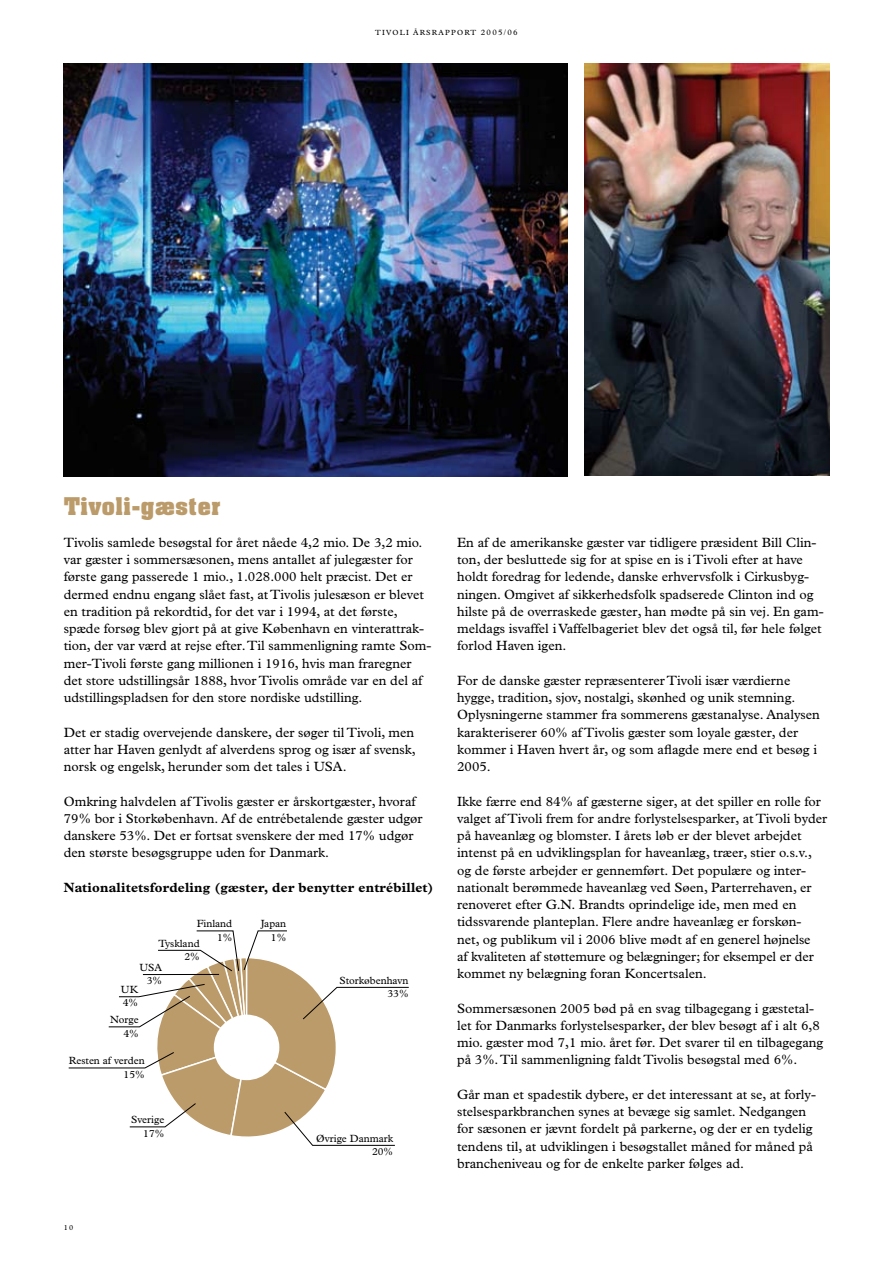
<style>
.page{position:relative;width:893px;height:1263px;background:#fff}
.page>*{position:absolute;margin:0;border:0;box-sizing:border-box;transform-origin:0 0}
.t1{font:700 24px "Aachen TIVOLI";color:#bc9b6a}
.t2{font:13.5px/17.2px "Plantin Std";color:#000}
.t3{font:700 13.5px "Plantin Std";letter-spacing:.015em;color:#000}
.t4{font:10.5px/13.5px "Plantin Std";color:#000;text-align:right}
.t5{font:7.5px "Plantin Std";letter-spacing:.16em;color:#000}
.s1{font-size:8.1px}
</style>
<div class="page">
<img style="left:585px;top:64px;width:244px;height:411px">
<svg style="left:68px;top:930px;width:341px;height:216px"></svg>
<div style="left:214px;top:1014px;width:65px;height:66px;background:#fff;border-radius:50%"></div>
<img style="left:64px;top:64px;width:504px;height:412px">
<p class="t5" style="left:375px;top:29px;width:144px">TIVOLI ÅRSRAPPORT <span class="s1">2005/06</span></p>
<h1 class="t1" style="left:64px;top:491px;width:158px">Tivoli-gæster</h1>
<p class="t2" style="left:64px;top:534px;width:369px">Tivolis samlede besøgstal for året nåede 4,2 mio. De 3,2 mio. var gæster i sommersæsonen, mens antallet af julegæster for første gang passerede 1 mio., 1 .028.000 helt præcist. Det er dermed endnu engang slået fast, at Tivolis julesæson er blevet en tradition på rekordtid, for det var i 1 994, at det første, spæde forsøg blev gjort på at give København en vinterattrak&shy;tion, der var værd at rejse efter. Til sammenligning ramte Som&shy;mer-Tivoli første gang millionen i 1 91 6, hvis man fraregner det store udstillingsår 1 888, hvor Tivolis område var en del af udstillingspladsen for den store nordiske udstilling.</p>
<p class="t2" style="left:64px;top:723px;width:353px;text-align:justify">Det er stadig overvejende danskere, der søger til Tivoli, men atter har Haven genlydt af alverdens sprog og især af svensk, norsk og engelsk, herunder som det tales i USA.</p>
<p class="t2" style="left:64px;top:792px;width:360px">Omkring halvdelen af Tivolis gæster er årskortgæster, hvoraf 79% bor i Storkøbenhavn. Af de entrébetalende gæster udgør danskere 53%. Det er fortsat svenskere der med 1 7% udgør den største besøgsgruppe uden for Danmark.</p>
<p class="t3" style="left:64px;top:879px;width:371px">Nationalitetsfordeling (gæster, der benytter entrébillet)</p>
<p class="t4" style="left:197px;top:917px;width:37px">Finland<br>1%</p>
<p class="t4" style="left:261px;top:917px;width:27px">Japan<br>1%</p>
<p class="t4" style="left:158px;top:936px;width:43px">Tyskland<br>2%</p>
<p class="t4" style="left:140px;top:960px;width:24px">USA<br>3%</p>
<p class="t4" style="left:121px;top:983px;width:19px;text-align:left">UK<br>4%</p>
<p class="t4" style="left:110px;top:1013px;width:30px">Norge<br>4%</p>
<p class="t4" style="left:69px;top:1054px;width:77px">Resten af verden<br>15%</p>
<p class="t5" style="left:64px;top:1223px;width:11px">1 0</p>
<p class="t4" style="left:131px;top:1113px;width:35px">Sverige<br>17%</p>
<p class="t4" style="left:339px;top:973px;width:71px">Storkøbenhavn<br>33%</p>
<p class="t4" style="left:316px;top:1131px;width:78px">Øvrige Danmark<br>20%</p>
<p class="t2" style="left:457px;top:534px;width:368px">En af de amerikanske gæster var tidligere præsident Bill Clin&shy;ton, der besluttede sig for at spise en is i Tivoli efter at have holdt foredrag for ledende, danske erhvervsfolk i Cirkusbyg&shy;ningen. Omgivet af sikkerhedsfolk spadserede Clinton ind og hilste på de overraskede gæster, han mødte på sin vej. En gam&shy;meldags isvaffel i Vaffelbageriet blev det også til, før hele følget forlod Haven igen.</p>
<p class="t2" style="left:457px;top:672px;width:364px">For de danske gæster repræsenterer Tivoli især værdierne hygge, tradition, sjov, nostalgi, skønhed og unik stemning.<br>Oplysningerne stammer fra sommerens gæstanalyse. Analysen karakteriserer 60% af Tivolis gæster som loyale gæster, der kommer i Haven hvert år, og som aflagde mere end et besøg i 2005.</p>
<p class="t2" style="left:457px;top:792px;width:372px">Ikke færre end 84% af gæsterne siger, at det spiller en rolle for valget af Tivoli frem for andre forlystelsesparker, at Tivoli byder på haveanlæg og blomster. I årets løb er der blevet arbejdet intenst på en udviklingsplan for haveanlæg, træer, stier o.s.v., og de første arbejder er gennemført. Det populære og inter&shy;nationalt berømmede haveanlæg ved Søen, Parterrehaven, er renoveret efter G.N. Brandts oprindelige ide, men med en tidssvarende planteplan. Flere andre haveanlæg er forskøn&shy;net, og publikum vil i 2006 blive mødt af en generel højnelse<br>af kvaliteten af støttemure og belægninger; for eksempel er der kommet ny belægning foran Koncertsalen.</p>
<p class="t2" style="left:457px;top:999px;width:368px">Sommersæsonen 2005 bød på en svag tilbagegang i gæstetal&shy;let for Danmarks forlystelsesparker, der blev besøgt af i alt 6,8 mio. gæster mod 7,1 mio. året før. Det svarer til en tilbagegang på 3%. Til sammenligning faldt Tivolis besøgstal med 6%.</p>
<p class="t2" style="left:457px;top:1086px;width:360px">Går man et spadestik dybere, er det interessant at se, at forly&shy;stelsesparkbranchen synes at bevæge sig samlet. Nedgangen for sæsonen er jævnt fordelt på parkerne, og der er en tydelig tendens til, at udviklingen i besøgstallet måned for måned på brancheniveau og for de enkelte parker følges ad.</p>
</div>
